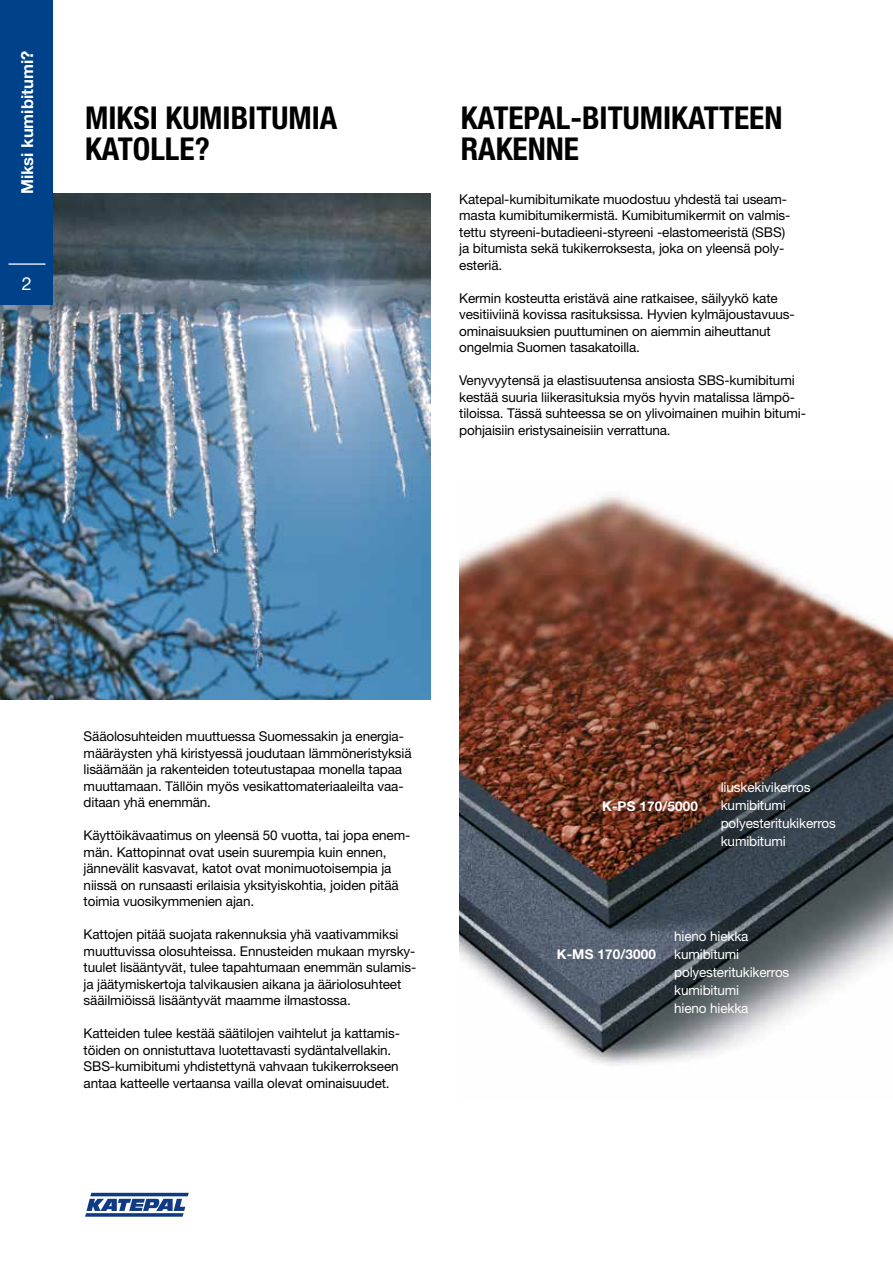
<style>
.page{position:relative;width:893px;height:1263px;background:#fff}
.page>*{position:absolute;margin:0;border:0;box-sizing:border-box;transform-origin:0 0}
.t1{font:700 condensed 31.5px/31.5px "Helvetica Neue LT Std";color:#000}
.t2{font:18px "Helvetica Neue LT Std";color:#fff}
.t3{font:700 16.5px "Helvetica Neue LT Std";color:#fff}
.t4{font:13.5px/16.5px "Helvetica Neue LT Std";letter-spacing:-.01em;color:#000}
.t5{font:13.5px/18px "Helvetica Neue LT Std";letter-spacing:-.01em;color:#fff}
.t6{font:700 13.5px "Helvetica Neue LT Std";letter-spacing:.01em;color:#fff}
</style>
<div class="page">
<img style="left:0;top:193px;width:430px;height:507px">
<img style="left:459px;top:496px;width:434px;height:570px">
<div style="left:0;top:0;width:53px;height:305px;background:#004289"></div>
<hr style="left:9px;top:263px;width:36px;height:2px;background:#fff">
<svg style="left:85px;top:1193px;width:104px;height:24px"></svg>
<p class="t3" style="left:17px;top:194px;width:145px;rotate:-90deg">Miksi kumibitumi?</p>
<h2 class="t2" style="left:22px;top:273px;width:12px">2</h2>
<h1 class="t1" style="left:85px;top:101px;width:254px">MIKSI KUMIBITUMIA<br>KATOLLE?</h1>
<h1 class="t1" style="left:461px;top:101px;width:323px">KATEPAL-BITUMIKATTEEN<br>RAKENNE</h1>
<p class="t4" style="left:459px;top:190px;width:333px">Katepal-kumibitumikate muodostuu yhdestä tai useam&shy;masta kumibitumikermistä. Kumibitumikermit on valmis&shy;tettu styreeni-butadieeni-styreeni -elastomeeristä (SBS) ja bitumista sekä tukikerroksesta, joka on yleensä poly&shy;esteriä.</p>
<p class="t4" style="left:459px;top:289px;width:337px">Kermin kosteutta eristävä aine ratkaisee, säilyykö kate vesitiiviinä kovissa rasituksissa. Hyvien kylmäjoustavuus&shy;ominaisuuksien puuttuminen on aiemmin aiheuttanut ongelmia Suomen tasakatoilla.</p>
<p class="t4" style="left:459px;top:372px;width:348px">Venyvyytensä ja elastisuutensa ansiosta SBS-kumibitumi kestää suuria liikerasituksia myös hyvin matalissa lämpö&shy;tiloissa. Tässä suhteessa se on ylivoimainen muihin bitumi&shy;pohjaisiin eristysaineisiin verrattuna.</p>
<p class="t4" style="left:84px;top:728px;width:330px">Sääolosuhteiden muuttuessa Suomessakin ja energia&shy;määräysten yhä kiristyessä joudutaan lämmöneristyksiä lisäämään ja rakenteiden toteutustapaa monella tapaa muuttamaan. Tällöin myös vesikattomateriaaleilta vaa&shy;ditaan yhä enemmän.</p>
<p class="t4" style="left:84px;top:827px;width:328px">Käyttöikävaatimus on yleensä 50 vuotta, tai jopa enem&shy;män. Kattopinnat ovat usein suurempia kuin ennen, jännevälit kasvavat, katot ovat monimuotoisempia ja niissä on runsaasti erilaisia yksityiskohtia, joiden pitää toimia vuosikymmenien ajan.</p>
<p class="t4" style="left:84px;top:926px;width:334px">Kattojen pitää suojata rakennuksia yhä vaativammiksi muuttuvissa olosuhteissa. Ennusteiden mukaan myrsky&shy;tuulet lisääntyvät, tulee tapahtumaan enemmän sulamis&shy;ja jäätymiskertoja talvikausien aikana ja ääriolosuhteet sääilmiöissä lisääntyvät maamme ilmastossa.</p>
<p class="t4" style="left:84px;top:1025px;width:318px">Katteiden tulee kestää säätilojen vaihtelut ja kattamis&shy;töiden on onnistuttava luotettavasti sydäntalvellakin.<br>SBS-kumibitumi yhdistettynä vahvaan tukikerrokseen antaa katteelle vertaansa vailla olevat ominaisuudet.</p>
<p class="t6" style="left:602px;top:798px;width:97px">K-PS 170/5000</p>
<p class="t5" style="left:721px;top:778px;width:117px">liuskekivikerros kumibitumi polyesteritukikerros kumibitumi</p>
<p class="t6" style="left:557px;top:946px;width:101px">K-MS 170/3000</p>
<p class="t5" style="left:674px;top:926px;width:117px">hieno hiekka kumibitumi polyesteritukikerros kumibitumi<br>hieno hiekka</p>
</div>
